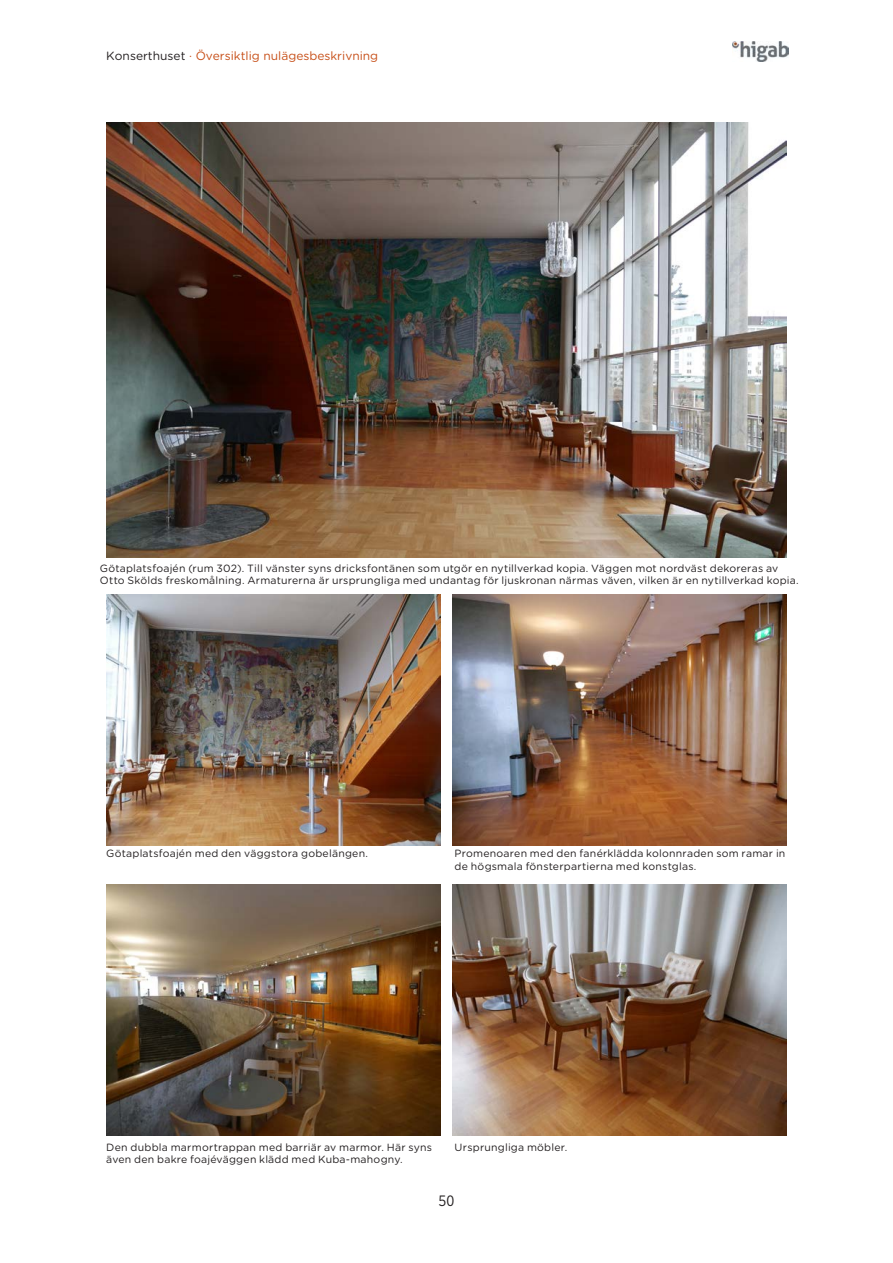
<style>
.page{position:relative;width:893px;height:1263px;background:#fff}
.page>*{position:absolute;margin:0;border:0;box-sizing:border-box;transform-origin:0 0}
.t1{font:15px "Gotham Narrow";color:#231f20}
.t2{font:12px "Gotham Rounded";color:#c74f18}
.Bildtext{font:10.5px/12.6px "Gotham Rounded";letter-spacing:.02em;color:#231f20}
.s1{color:#231f20}
</style>
<div class="page">
<img style="left:732px;top:41px;width:57px;height:21px">
<img style="left:106px;top:122px;width:680px;height:435px">
<img style="left:453px;top:595px;width:334px;height:250px">
<img style="left:106px;top:595px;width:334px;height:250px">
<img style="left:106px;top:885px;width:334px;height:250px">
<img style="left:453px;top:885px;width:334px;height:250px">
<p class="t2" style="left:106px;top:47px;width:273px"><span class="s1">Konserthuset</span> · Översiktlig nulägesbeskrivning</p>
<p class="Bildtext" style="left:100px;top:561px;width:700px">Götaplatsfoajén (rum 302). Till vänster syns dricksfontänen som utgör en nytillverkad kopia. Väggen mot nordväst dekoreras av<br>Otto Skölds freskomålning. Armaturerna är ursprungliga med undantag för ljuskronan närmas väven, vilken är en nytillverkad kopia.</p>
<p class="Bildtext" style="left:106px;top:846px;width:263px">Götaplatsfoajén med den väggstora gobelängen.</p>
<p class="Bildtext" style="left:455px;top:846px;width:332px">Promenoaren med den fanérklädda kolonnraden som ramar in de högsmala fönsterpartierna med konstglas.</p>
<p class="Bildtext" style="left:106px;top:1140px;width:327px">Den dubbla marmortrappan med barriär av marmor. Här syns även den bakre foajéväggen klädd med Kuba-mahogny.</p>
<p class="Bildtext" style="left:455px;top:1140px;width:114px">Ursprungliga möbler.</p>
<h1 class="t1" style="left:438px;top:1191px;width:17px">50</h1>
</div>
